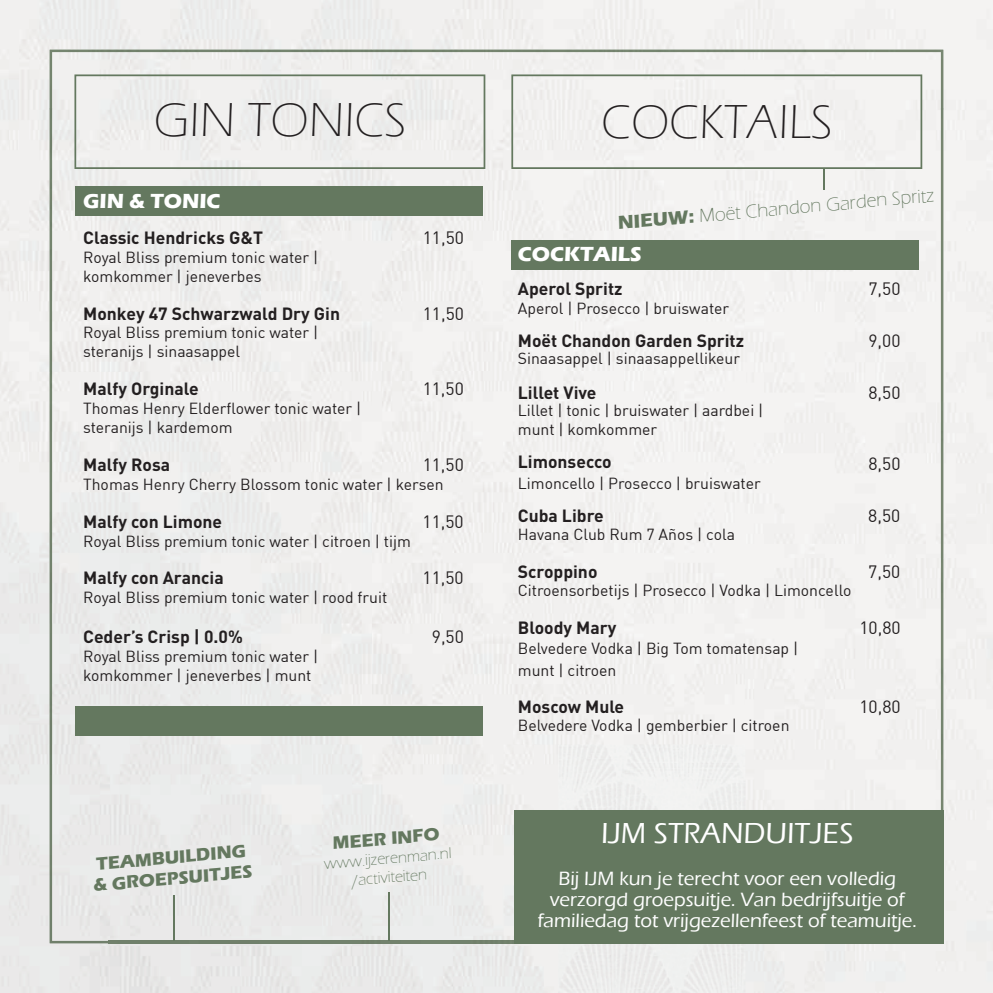
<style>
.page{position:relative;width:993px;height:993px;background:#fff}
.page>*{position:absolute;margin:0;border:0;box-sizing:border-box;transform-origin:0 0}
.t1{font:300 49px "Eras ITC";color:#231f20}
.t2{font:500 29.75px "Eras ITC";color:#fff}
.t3{font:700 21px "Eras ITC";color:#fff}
.t4{font:500 19.78px/21px "Eras ITC";color:#fff;text-align:center}
.t5{font:300 19.25px "Eras ITC";color:#64785f}
.t6{font:700 18.38px/21px "Eras ITC";color:#64785f}
.t7{font:700 17.5px "DIN";color:#231f20}
.t8{font:17.5px "DIN";color:#231f20}
.t9{font:15.75px/18.9px "DIN";color:#231f20}
.t10{font:300 15.75px/18.9px "Eras ITC";color:#64785f;text-align:center}
.s1{font-weight:700}
</style>
<div class="page">
<div style="left:0;top:0;width:992px;height:992px;background:#f1f0ef"></div>
<img style="left:50px;top:50px;width:893px;height:59px">
<img style="left:50px;top:108px;width:59px;height:835px">
<div style="left:883px;top:108px;width:60px;height:701px;background:#f3f2f1"></div>
<img style="left:108px;top:940px;width:405px;height:3px">
<div style="left:511px;top:240px;width:407px;height:29px;background:#64785f"></div>
<svg style="left:511px;top:74px;width:410px;height:95px"></svg>
<div style="left:75px;top:186px;width:407px;height:30px;background:#64785f"></div>
<svg style="left:74px;top:74px;width:411px;height:95px"></svg>
<hr style="left:388px;top:891px;width:2px;height:49px;background:#64785f">
<div style="left:513px;top:809px;width:430px;height:134px;background:#64785f"></div>
<hr style="left:173px;top:894px;width:2px;height:46px;background:#64785f">
<hr style="left:823px;top:169px;width:2px;height:20px;background:#64785f">
<div style="left:75px;top:705px;width:407px;height:30px;background:#64785f"></div>
<h1 class="t1" style="left:154px;top:92px;width:254px">GIN TONICS</h1>
<h3 class="t3" style="left:83px;top:189px;width:139px">GIN &amp; TONIC</h3>
<p class="t7" style="left:83px;top:226px;width:181px">Classic Hendricks G&amp;T</p>
<p class="t8" style="left:422px;top:226px;width:43px">11,50</p>
<p class="t9" style="left:83px;top:247px;width:236px">Royal Bliss premium tonic water | komkommer | jeneverbes</p>
<p class="t7" style="left:83px;top:302px;width:258px">Monkey 47 Schwarzwald Dry Gin</p>
<p class="t8" style="left:422px;top:302px;width:43px">11,50</p>
<p class="t9" style="left:83px;top:323px;width:236px">Royal Bliss premium tonic water | steranijs | sinaasappel</p>
<p class="t7" style="left:83px;top:377px;width:117px">Malfy Orginale</p>
<p class="t8" style="left:422px;top:378px;width:43px">11,50</p>
<p class="t9" style="left:83px;top:398px;width:279px">Thomas Henry Elderflower tonic water | steranijs | kardemom</p>
<p class="t7" style="left:83px;top:453px;width:88px">Malfy Rosa</p>
<p class="t8" style="left:422px;top:453px;width:43px">11,50</p>
<p class="t9" style="left:83px;top:474px;width:362px">Thomas Henry Cherry Blossom tonic water | kersen</p>
<p class="t7" style="left:83px;top:509px;width:140px">Malfy con Limone</p>
<p class="t8" style="left:422px;top:510px;width:43px">11,50</p>
<p class="t9" style="left:83px;top:531px;width:329px">Royal Bliss premium tonic water | citroen | tijm</p>
<p class="t7" style="left:83px;top:566px;width:142px">Malfy con Arancia</p>
<p class="t8" style="left:422px;top:567px;width:43px">11,50</p>
<p class="t9" style="left:83px;top:587px;width:305px">Royal Bliss premium tonic water | rood fruit</p>
<p class="t7" style="left:83px;top:625px;width:161px">Ceder’s Crisp | 0.0%</p>
<p class="t8" style="left:431px;top:625px;width:34px">9,50</p>
<p class="t9" style="left:83px;top:646px;width:236px">Royal Bliss premium tonic water | komkommer | jeneverbes | munt</p>
<p class="t6" style="left:90px;top:853px;width:161px;rotate:-5deg">TEAMBUILDING &amp; GROEPSUITJES</p>
<p class="t6" style="left:331px;top:832px;width:109px;rotate:-5deg">MEER INFO</p>
<p class="t10" style="left:323px;top:854px;width:129px;rotate:-5deg">www.ijzerenman.nl /activiteiten</p>
<h1 class="t1" style="left:601px;top:94px;width:233px">COCKTAILS</h1>
<p class="t5" style="left:616px;top:212px;width:318px;rotate:-5deg"><span class="s1">NIEUW:</span> Moët Chandon Garden Spritz</p>
<h3 class="t3" style="left:517px;top:242px;width:125px">COCKTAILS</h3>
<p class="t7" style="left:517px;top:277px;width:106px">Aperol Spritz</p>
<p class="t8" style="left:868px;top:277px;width:34px">7,50</p>
<p class="t9" style="left:517px;top:298px;width:213px">Aperol | Prosecco | bruiswater</p>
<p class="t7" style="left:517px;top:329px;width:228px">Moët Chandon Garden Spritz</p>
<p class="t8" style="left:868px;top:329px;width:34px">9,00</p>
<p class="t9" style="left:517px;top:348px;width:224px">Sinaasappel | sinaasappellikeur</p>
<p class="t7" style="left:517px;top:381px;width:80px">Lillet Vive</p>
<p class="t8" style="left:868px;top:381px;width:34px">8,50</p>
<p class="t9" style="left:517px;top:400px;width:247px">Lillet | tonic | bruiswater | aardbei | munt | komkommer</p>
<p class="t7" style="left:517px;top:450px;width:95px">Limonsecco</p>
<p class="t8" style="left:868px;top:452px;width:34px">8,50</p>
<p class="t9" style="left:517px;top:473px;width:244px">Limoncello | Prosecco | bruiswater</p>
<p class="t7" style="left:517px;top:504px;width:87px">Cuba Libre</p>
<p class="t8" style="left:867px;top:505px;width:34px">8,50</p>
<p class="t9" style="left:517px;top:524px;width:219px">Havana Club Rum 7 Años | cola</p>
<p class="t7" style="left:517px;top:560px;width:81px">Scroppino</p>
<p class="t8" style="left:868px;top:561px;width:34px">7,50</p>
<p class="t9" style="left:517px;top:580px;width:335px">Citroensorbetijs | Prosecco | Vodka | Limoncello</p>
<p class="t7" style="left:517px;top:616px;width:100px">Bloody Mary</p>
<p class="t8" style="left:859px;top:617px;width:43px">10,80</p>
<p class="t9" style="left:517px;top:636px;width:282px;line-height:22.8px">Belvedere Vodka | Big Tom tomatensap | munt | citroen</p>
<p class="t7" style="left:517px;top:695px;width:108px">Moscow Mule</p>
<p class="t8" style="left:859px;top:695px;width:43px">10,80</p>
<p class="t9" style="left:517px;top:715px;width:273px">Belvedere Vodka | gemberbier | citroen</p>
<h2 class="t2" style="left:601px;top:816px;width:254px">IJM STRANDUITJES</h2>
<p class="t4" style="left:537px;top:868px;width:380px">Bij IJM kun je terecht voor een volledig verzorgd groepsuitje. Van bedrijfsuitje of familiedag tot vrijgezellenfeest of teamuitje.</p>
</div>
